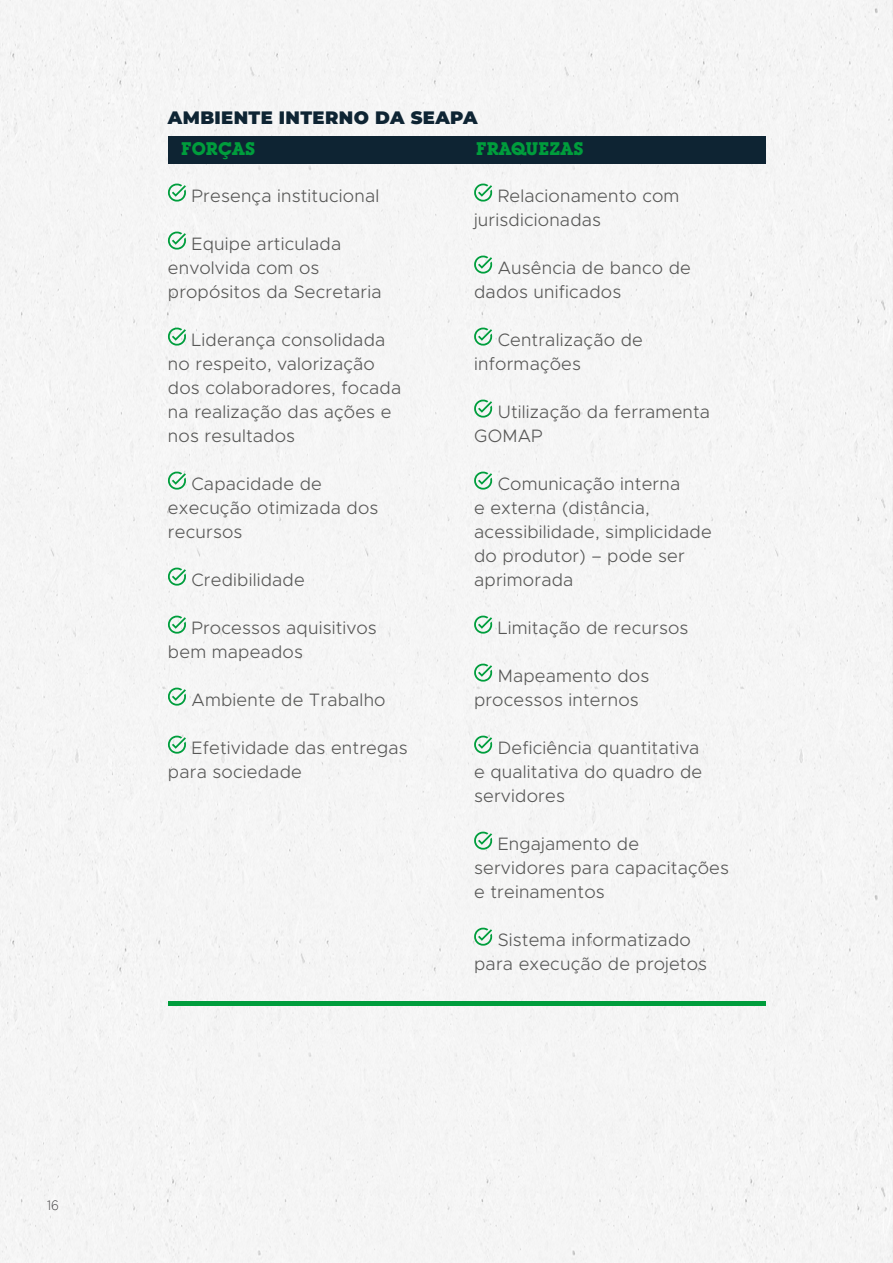
<style>
.page{position:relative;width:893px;height:1263px;background:#f5f5f5}
.page>*{position:absolute;margin:0;border:0;box-sizing:border-box;transform-origin:0 0}
.t1{font:300 18px/24px "Metropolis";letter-spacing:.01em;color:#575756}
.t2{font:900 18px "Montserrat";letter-spacing:.02em;color:#0e2433}
.t3{font:700 18px "Lubalin Graph IT Cby BT";color:#009d3c}
.t4{font:300 13.5px "Gotham";color:#414042;scale:.9 1}
</style>
<div class="page">
<div style="left:168px;top:136px;width:597px;height:28px;background:#0e2433"></div>
<div style="left:168px;top:1001px;width:597px;height:5px;background:#009d3c"></div>
<svg style="left:168px;top:184px;width:18px;height:18px"></svg>
<svg style="left:168px;top:232px;width:18px;height:18px"></svg>
<svg style="left:168px;top:328px;width:18px;height:18px"></svg>
<svg style="left:168px;top:472px;width:18px;height:18px"></svg>
<svg style="left:168px;top:568px;width:18px;height:18px"></svg>
<svg style="left:168px;top:616px;width:18px;height:18px"></svg>
<svg style="left:168px;top:688px;width:18px;height:18px"></svg>
<svg style="left:168px;top:736px;width:18px;height:18px"></svg>
<svg style="left:474px;top:184px;width:18px;height:18px"></svg>
<svg style="left:474px;top:256px;width:18px;height:18px"></svg>
<svg style="left:474px;top:328px;width:18px;height:18px"></svg>
<svg style="left:474px;top:400px;width:18px;height:18px"></svg>
<svg style="left:474px;top:472px;width:18px;height:18px"></svg>
<svg style="left:474px;top:616px;width:18px;height:18px"></svg>
<svg style="left:474px;top:664px;width:18px;height:18px"></svg>
<svg style="left:474px;top:736px;width:18px;height:18px"></svg>
<svg style="left:474px;top:832px;width:18px;height:18px"></svg>
<svg style="left:474px;top:928px;width:18px;height:18px"></svg>
<p class="t4" style="left:47px;top:1198px;width:15px">16</p>
<p class="t2" style="left:168px;top:104px;width:311px">AMBIENTE INTERNO DA SEAPA</p>
<p class="t3" style="left:181px;top:138px;width:76px">FORÇAS</p>
<p class="t3" style="left:476px;top:138px;width:109px">FRAQUEZAS</p>
<p class="t1" style="left:192px;top:183px;width:189px">Presença institucional</p>
<p class="t1" style="left:168px;top:231px;width:215px;text-indent:24px">Equipe articulada envolvida com os propósitos da Secretaria</p>
<p class="t1" style="left:168px;top:327px;width:235px;text-indent:24px">Liderança consolidada no respeito, valorização dos colaboradores, focada na realização das ações e nos resultados</p>
<p class="t1" style="left:168px;top:471px;width:212px;text-indent:24px">Capacidade de execução otimizada dos recursos</p>
<p class="t1" style="left:192px;top:567px;width:115px">Credibilidade</p>
<p class="t1" style="left:168px;top:615px;width:210px;text-indent:24px">Processos aquisitivos bem mapeados</p>
<p class="t1" style="left:192px;top:687px;width:196px">Ambiente de Trabalho</p>
<p class="t1" style="left:168px;top:735px;width:241px;text-indent:24px">Efetividade das entregas para sociedade</p>
<p class="t1" style="left:474px;top:183px;width:207px;text-indent:24px">Relacionamento com jurisdicionadas</p>
<p class="t1" style="left:474px;top:255px;width:218px;text-indent:24px">Ausência de banco de dados unificados</p>
<p class="t1" style="left:474px;top:327px;width:170px;text-indent:24px">Centralização de informações</p>
<p class="t1" style="left:474px;top:399px;width:238px;text-indent:24px">Utilização da ferramenta<br>GOMAP</p>
<p class="t1" style="left:474px;top:471px;width:239px;text-indent:24px">Comunicação interna<br>e externa (distância, acessibilidade, simplicidade do produtor) – pode ser aprimorada</p>
<p class="t1" style="left:498px;top:615px;width:192px">Limitação de recursos</p>
<p class="t1" style="left:474px;top:663px;width:177px;text-indent:24px">Mapeamento dos processos internos</p>
<p class="t1" style="left:474px;top:735px;width:230px;text-indent:24px">Deficiência quantitativa e qualitativa do quadro de servidores</p>
<p class="t1" style="left:474px;top:831px;width:256px;text-indent:24px">Engajamento de servidores para capacitações e treinamentos</p>
<p class="t1" style="left:474px;top:927px;width:235px;text-align:center">Sistema informatizado para execução de projetos</p>
</div>
